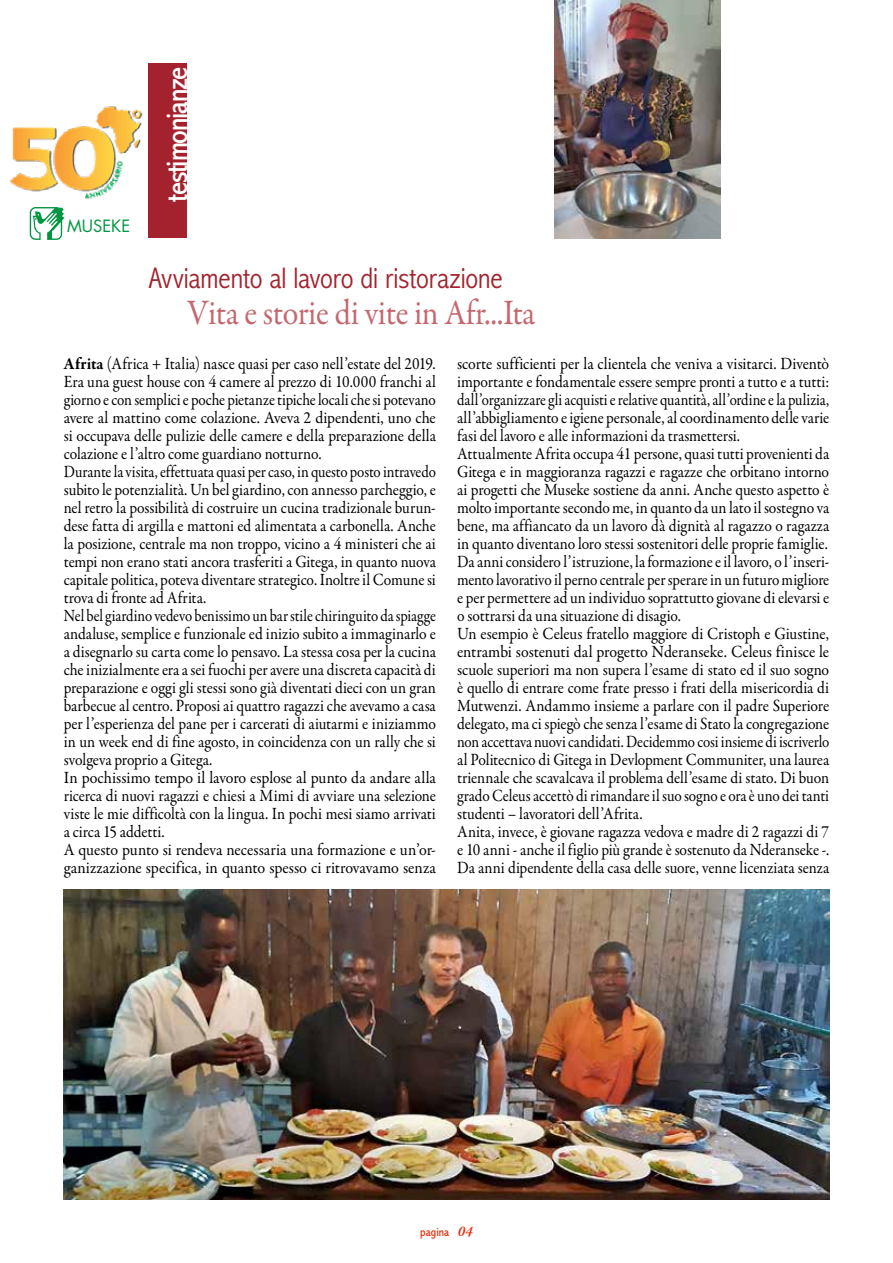
<style>
.page{position:relative;width:893px;height:1263px;background:#fff}
.page>*{position:absolute;margin:0;border:0;box-sizing:border-box;transform-origin:0 0}
.t1{font:36px "Garamond Premr Pro";letter-spacing:-.015em;color:#c4686f;scale:.9 1}
.t2{font:300 condensed 30px "Abadi MT Std";letter-spacing:-.005em;color:#a3222d}
.t3{font:condensed 30px "Abadi MT Std";letter-spacing:-.04em;color:#fff}
.t4{font:17.25px/18px "Garamond Premr Pro";letter-spacing:-.005em;color:#000;scale:.92 1}
.t5{font:17.25px/18px "Garamond Premr Pro";letter-spacing:-.005em;color:#000;scale:.9 1}
.t6{font:16.5px "Futura Std";color:#009641}
.t7{font:condensed 12px "Abadi MT Std";color:#e63312}
.s1{font-weight:700}
.s2{font-family:"Garamond Premr Pro";font-weight:600;font-style:italic;font-stretch:normal;font-size:15px}
</style>
<div class="page">
<img style="left:9px;top:100px;width:140px;height:106px">
<svg style="left:30px;top:207px;width:34px;height:33px"></svg>
<div style="left:149px;top:64px;width:38px;height:174px;background:#a3222d"></div>
<img style="left:555px;top:0;width:166px;height:238px">
<img style="left:64px;top:889px;width:765px;height:310px">
<p class="t6" style="left:67px;top:215px;width:65px">MUSEKE</p>
<h2 class="t3" style="left:161px;top:202px;width:137px;rotate:-90deg">testimonianze</h2>
<h2 class="t2" style="left:149px;top:262px;width:355px">Avviamento al lavoro di ristorazione</h2>
<h1 class="t1" style="left:187px;top:291px;width:388px">Vita e storie di vite in Afr...Ita</h1>
<p class="t5" style="left:64px;top:355px;width:415px"><span class="s1">Afrita</span> (Africa + Italia) nasce quasi per caso nell’estate del 2019.<br>Era una guest house con 4 camere al prezzo di 10.000 franchi al giorno e con semplici e poche pietanze tipiche locali che si potevano avere al mattino come colazione. Aveva 2 dipendenti, uno che si occupava delle pulizie delle camere e della preparazione della colazione e l’altro come guardiano notturno.<br>Durante la visita, effettuata quasi per caso, in questo posto intravedo subito le potenzialità. Un bel giardino, con annesso parcheggio, e nel retro la possibilità di costruire un cucina tradizionale burun&shy;dese fatta di argilla e mattoni ed alimentata a carbonella. Anche la posizione, centrale ma non troppo, vicino a 4 ministeri che ai tempi non erano stati ancora trasferiti a Gitega, in quanto nuova capitale politica, poteva diventare strategico. Inoltre il Comune si trova di fronte ad Afrita.<br>Nel bel giardino vedevo benissimo un bar stile chiringuito da spiagge andaluse, semplice e funzionale ed inizio subito a immaginarlo e a disegnarlo su carta come lo pensavo. La stessa cosa per la cucina che inizialmente era a sei fuochi per avere una discreta capacità di preparazione e oggi gli stessi sono già diventati dieci con un gran barbecue al centro. Proposi ai quattro ragazzi che avevamo a casa per l’esperienza del pane per i carcerati di aiutarmi e iniziammo in un week end di fine agosto, in coincidenza con un rally che si svolgeva proprio a Gitega.<br>In pochissimo tempo il lavoro esplose al punto da andare alla ricerca di nuovi ragazzi e chiesi a Mimi di avviare una selezione viste le mie difficoltà con la lingua. In pochi mesi siamo arrivati a circa 15 addetti.<br>A questo punto si rendeva necessaria una formazione e un’or&shy;ganizzazione specifica, in quanto spesso ci ritrovavamo senza</p>
<p class="t4" style="left:457px;top:355px;width:406px">scorte sufficienti per la clientela che veniva a visitarci. Diventò importante e fondamentale essere sempre pronti a tutto e a tutti: dall’organizzare gli acquisti e relative quantità, all’ordine e la pulizia, all’abbigliamento e igiene personale, al coordinamento delle varie fasi del lavoro e alle informazioni da trasmettersi.<br>Attualmente Afrita occupa 41 persone, quasi tutti provenienti da Gitega e in maggioranza ragazzi e ragazze che orbitano intorno ai progetti che Museke sostiene da anni. Anche questo aspetto è molto importante secondo me, in quanto da un lato il sostegno va bene, ma affiancato da un lavoro dà dignità al ragazzo o ragazza in quanto diventano loro stessi sostenitori delle proprie famiglie.<br>Da anni considero l’istruzione, la formazione e il lavoro, o l’inseri&shy;mento lavorativo il perno centrale per sperare in un futuro migliore e per permettere ad un individuo soprattutto giovane di elevarsi e o sottrarsi da una situazione di disagio.<br>Un esempio è Celeus fratello maggiore di Cristoph e Giustine, entrambi sostenuti dal progetto Nderanseke. Celeus finisce le scuole superiori ma non supera l’esame di stato ed il suo sogno è quello di entrare come frate presso i frati della misericordia di Mutwenzi. Andammo insieme a parlare con il padre Superiore delegato, ma ci spiegò che senza l’esame di Stato la congregazione non accettava nuovi candidati. Decidemmo cosi insieme di iscriverlo al Politecnico di Gitega in Devlopment Communiter, una laurea triennale che scavalcava il problema dell’esame di stato. Di buon grado Celeus accettò di rimandare il suo sogno e ora è uno dei tanti studenti – lavoratori dell’Afrita.<br>Anita, invece, è giovane ragazza vedova e madre di 2 ragazzi di 7 e 10 anni - anche il figlio più grande è sostenuto da Nderanseke -.<br>Da anni dipendente della casa delle suore, venne licenziata senza</p>
<p class="t7" style="left:420px;top:1225px;width:54px">pagina <span class="s2">04</span></p>
</div>
